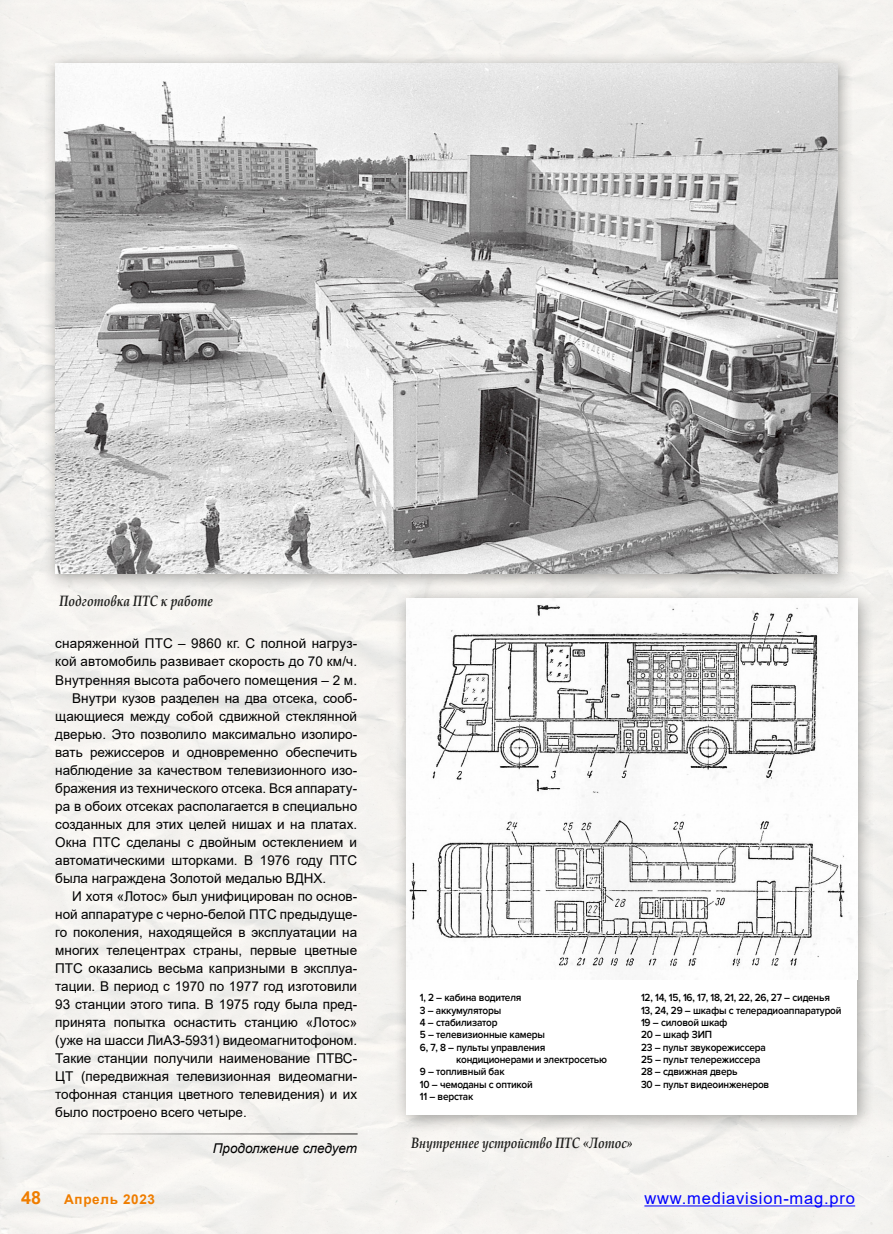
<style>
.page{position:relative;width:893px;height:1234px;background:#fff}
.page>*{position:absolute;margin:0;border:0;box-sizing:border-box;transform-origin:0 0}
.t1{font:700 18px "Arial";color:#ef7d00}
.t2{font:16.5px "Arial";letter-spacing:.05em;color:#00f}
.t3{font:italic 700 15px "Book Antiqua";color:#1d1d1b;scale:.8 1}
.t4{font:13.5px "Arial";color:#000}
.t5{font:italic 13.5px "Arial";color:#000}
.t6{font:700 13.5px "Arial";letter-spacing:.05em;color:#ef7d00}
.t7{font:600 10.8px/12.3px "Proxima Nova";letter-spacing:-.02em;color:#000;scale:.93 1}
</style>
<div class="page">
<div style="left:43px;top:52px;width:811px;height:537px;background:#1d1d1b;opacity:.4"></div>
<img style="left:55px;top:64px;width:783px;height:509px">
<div style="left:393px;top:585px;width:481px;height:546px;background:#1d1d1b;opacity:.4"></div>
<div style="left:406px;top:598px;width:451px;height:516px;background:#fff"></div>
<img style="left:409px;top:598px;width:443px;height:381px">
<hr style="left:74px;top:1133px;width:284px;height:1px;background:#1d1d1b">
<hr style="left:644px;top:1205px;width:211px;height:1px;background:#00f">
<p class="t3" style="left:60px;top:590px;width:193px">Подготовка ПТС к работе</p>
<p class="t4" style="left:55px;top:634px;width:303px">снаряженной ПТС – 9860 кг. С полной нагруз-</p>
<p class="t4" style="left:55px;top:652px;width:303px">кой автомобиль развивает скорость до 70 км/ч.</p>
<p class="t4" style="left:55px;top:670px;width:303px">Внутренняя высота рабочего помещения – 2 м.</p>
<p class="t4" style="left:72px;top:688px;width:286px">Внутри кузов разделен на два отсека, сооб-</p>
<p class="t4" style="left:55px;top:706px;width:303px">щающиеся между собой сдвижной стеклянной</p>
<p class="t4" style="left:55px;top:724px;width:303px">дверью. Это позволило максимально изолиро-</p>
<p class="t4" style="left:55px;top:742px;width:303px">вать режиссеров и одновременно обеспечить</p>
<p class="t4" style="left:55px;top:760px;width:303px">наблюдение за качеством телевизионного изо-</p>
<p class="t4" style="left:55px;top:778px;width:303px">бражения из технического отсека. Вся аппарату-</p>
<p class="t4" style="left:55px;top:796px;width:303px">ра в обоих отсеках располагается в специально</p>
<p class="t4" style="left:55px;top:814px;width:303px">созданных для этих целей нишах и на платах.</p>
<p class="t4" style="left:55px;top:832px;width:303px">Окна ПТС сделаны с двойным остеклением и</p>
<p class="t4" style="left:55px;top:850px;width:303px">автоматическими шторками. В 1976 году ПТС</p>
<p class="t4" style="left:55px;top:868px;width:273px">была награждена Золотой медалью ВДНХ.</p>
<p class="t4" style="left:72px;top:886px;width:286px">И хотя «Лотос» был унифицирован по основ-</p>
<p class="t4" style="left:55px;top:904px;width:303px">ной аппаратуре с черно-белой ПТС предыдуще-</p>
<p class="t4" style="left:55px;top:922px;width:303px">го поколения, находящейся в эксплуатации на</p>
<p class="t4" style="left:55px;top:940px;width:303px">многих телецентрах страны, первые цветные</p>
<p class="t4" style="left:55px;top:958px;width:303px">ПТС оказались весьма капризными в эксплуа-</p>
<p class="t4" style="left:55px;top:976px;width:303px">тации. В период с 1970 по 1977 год изготовили</p>
<p class="t4" style="left:55px;top:994px;width:303px">93 станции этого типа. В 1975 году была пред-</p>
<p class="t4" style="left:55px;top:1012px;width:303px">принята попытка оснастить станцию «Лотос»</p>
<p class="t4" style="left:55px;top:1030px;width:303px">(уже на шасси ЛиАЗ-5931) видеомагнитофоном.</p>
<p class="t4" style="left:55px;top:1048px;width:303px">Такие станции получили наименование ПТВС-</p>
<p class="t4" style="left:55px;top:1066px;width:303px">ЦТ (передвижная телевизионная видеомагни-</p>
<p class="t4" style="left:55px;top:1084px;width:303px">тофонная станция цветного телевидения) и их</p>
<p class="t4" style="left:55px;top:1102px;width:193px">было построено всего четыре.</p>
<p class="t5" style="left:213px;top:1138px;width:146px">Продолжение следует</p>
<p class="t7" style="left:420px;top:991px;width:111px">1, 2 – кабина водителя</p>
<p class="t7" style="left:420px;top:1004px;width:89px">3 – аккумуляторы</p>
<p class="t7" style="left:420px;top:1016px;width:85px">4 – стабилизатор</p>
<p class="t7" style="left:420px;top:1028px;width:136px">5 – телевизионные камеры</p>
<p class="t7" style="left:420px;top:1040px;width:136px">6, 7, 8 – пульты управления</p>
<p class="t7" style="left:456px;top:1053px;width:164px">кондиционерами и электросетью</p>
<p class="t7" style="left:420px;top:1065px;width:93px">9 – топливный бак</p>
<p class="t7" style="left:420px;top:1077px;width:123px">10 – чемоданы с оптикой</p>
<p class="t7" style="left:420px;top:1090px;width:59px">11 – верстак</p>
<p class="t3" style="left:411px;top:1132px;width:279px">Внутреннее устройство ПТС «Лотос»</p>
<p class="t7" style="left:641px;top:991px;width:217px">12, 14, 15, 16, 17, 18, 21, 22, 26, 27 – сиденья<br>13, 24, 29 – шкафы с телерадиоаппаратурой<br>19 – силовой шкаф<br>20 – шкаф ЗИП<br>23 – пульт звукорежиссера<br>25 – пульт телережиссера<br>28 – сдвижная дверь<br>30 – пульт видеоинженеров</p>
<h1 class="t1" style="left:21px;top:1184px;width:22px">48</h1>
<p class="t6" style="left:64px;top:1189px;width:93px">Апрель 2023</p>
<p class="t2" style="left:644px;top:1186px;width:212px">www.mediavision-mag.pro</p>
</div>
